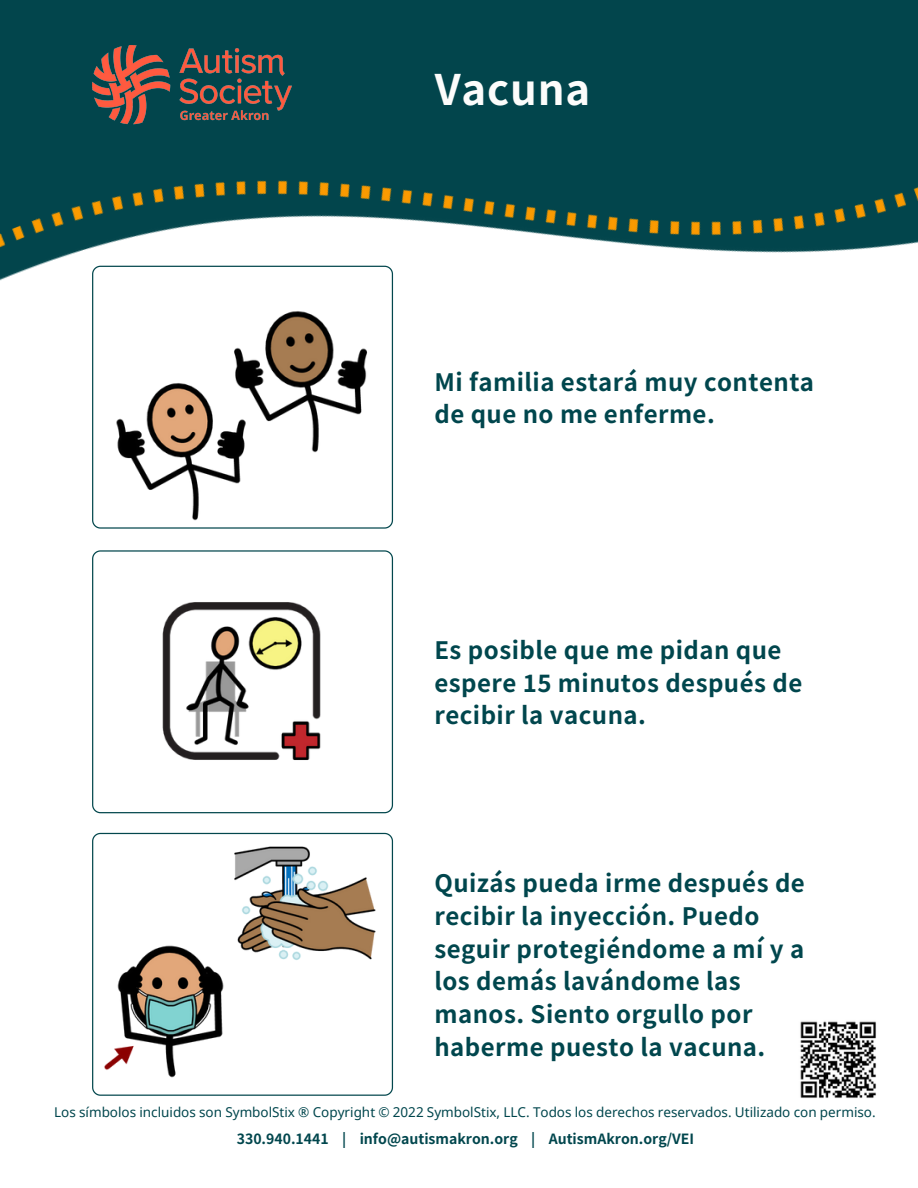
<style>
.page{position:relative;width:918px;height:1188px;background:#fff}
.page>*{position:absolute;margin:0;border:0;box-sizing:border-box;transform-origin:0 0}
.t1{font:700 42px "Noto Sans JP";letter-spacing:.02em;color:#fcfcfb}
.t2{font:700 24px/32.7px "Noto Sans JP";letter-spacing:.02em;color:#00464d}
.t3{font:700 14.1px "Noto Sans JP";color:#00464d}
.t4{font:13.5px "Noto Sans";color:#00464d}
</style>
<div class="page">
<img style="left:0;top:0;width:918px;height:569px">
<svg style="left:92px;top:266px;width:301px;height:263px"></svg>
<svg style="left:92px;top:550px;width:301px;height:263px"></svg>
<svg style="left:92px;top:833px;width:301px;height:263px"></svg>
<img style="left:232px;top:842px;width:144px;height:122px">
<img style="left:92px;top:944px;width:157px;height:134px">
<img style="left:100px;top:381px;width:163px;height:139px">
<img style="left:217px;top:309px;width:168px;height:144px">
<img style="left:145px;top:597px;width:196px;height:168px">
<img style="left:800px;top:1021px;width:76px;height:77px">
<img style="left:92px;top:46px;width:199px;height:78px">
<p class="t1" style="left:435px;top:56px;width:157px">Vacuna</p>
<p class="t2" style="left:434px;top:364px;width:381px">Mi familia estará muy contenta de que no me enferme.</p>
<p class="t2" style="left:434px;top:632px;width:369px">Es posible que me pidan que espere 15 minutos después de recibir la vacuna.</p>
<p class="t2" style="left:434px;top:866px;width:372px">Quizás pueda irme después de recibir la inyección. Puedo seguir protegiéndome a mí y a los demás lavándome las</p>
<p class="t2" style="left:434px;top:996px;width:333px">manos. Siento orgullo por haberme puesto la vacuna.</p>
<p class="t4" style="left:54px;top:1103px;width:823px">Los símbolos incluidos son SymbolStix ® Copyright © 2022 SymbolStix, LLC. Todos los derechos reservados. Utilizado con permiso.</p>
<p class="t3" style="left:237px;top:1131px;width:459px">330.940.1441 | info@autismakron.org | AutismAkron.org/VEI</p>
</div>
